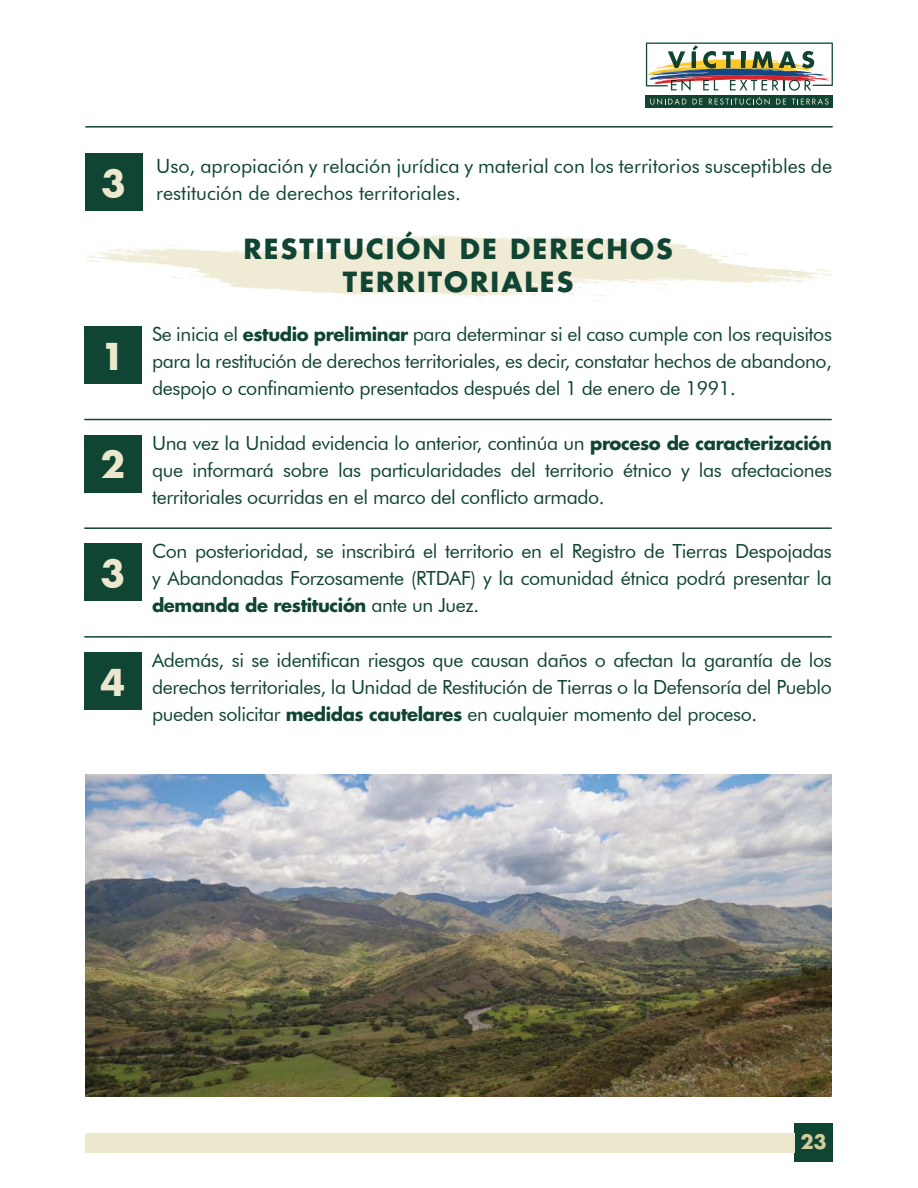
<style>
.page{position:relative;width:918px;height:1188px;background:#fff}
.page>*{position:absolute;margin:0;border:0;box-sizing:border-box;transform-origin:0 0}
.t1{font:700 36px "Futura Std";color:#ece8ce}
.t2{font:700 27px/32.4px "Futura Std";letter-spacing:.075em;color:#104433;text-align:center}
.t3{font:19.65px/27.3px "Futura BT";color:#0f4433}
.t4{font:19.5px/27px "Futura BT";letter-spacing:-.02em;color:#104433;text-align:justify}
.t5{font:700 19.35px "Futura Std";color:#d2ce9d}
.t6{font:700 18px "Futura Std";letter-spacing:-.02em;color:#104433}
.s1{font-family:"Futura Std";font-weight:700;font-size:18px}
.s2{font-family:"Futura BT";font-weight:400;font-size:19.5px}
</style>
<div class="page">
<div style="left:646px;top:95px;width:187px;height:12px;background:#104433"></div>
<svg style="left:650px;top:98px;width:36px;height:7px"></svg>
<svg style="left:693px;top:99px;width:9px;height:6px"></svg>
<svg style="left:709px;top:97px;width:61px;height:8px"></svg>
<svg style="left:776px;top:99px;width:10px;height:6px"></svg>
<svg style="left:792px;top:98px;width:37px;height:7px"></svg>
<svg style="left:646px;top:43px;width:187px;height:48px"></svg>
<hr style="left:86px;top:126px;width:746px;height:2px;background:#104433">
<div style="left:794px;top:1123px;width:39px;height:39px;background:#104433"></div>
<div style="left:85px;top:1133px;width:709px;height:19px;background:#ece8ce"></div>
<div style="left:85px;top:153px;width:57px;height:57px;background:#104433"></div>
<div style="left:84px;top:326px;width:57px;height:57px;background:#104433"></div>
<div style="left:84px;top:435px;width:57px;height:57px;background:#104433"></div>
<div style="left:84px;top:544px;width:57px;height:57px;background:#104433"></div>
<div style="left:84px;top:652px;width:57px;height:57px;background:#104433"></div>
<hr style="left:85px;top:419px;width:746px;height:1px;background:#104433">
<hr style="left:85px;top:527px;width:746px;height:2px;background:#104433">
<hr style="left:85px;top:636px;width:746px;height:2px;background:#104433">
<img style="left:86px;top:234px;width:746px;height:67px">
<img style="left:86px;top:775px;width:746px;height:322px">
<p class="t3" style="left:101px;top:152px;width:733px;text-indent:55px">Uso, apropiación y relación jurídica y material con los territorios susceptibles de<br><sup>3</sup> restitución de derechos territoriales.</p>
<h1 class="t1" style="left:100px;top:332px;width:26px">1</h1>
<h1 class="t1" style="left:100px;top:441px;width:26px">2</h1>
<h1 class="t1" style="left:100px;top:550px;width:26px">3</h1>
<h1 class="t1" style="left:100px;top:658px;width:26px">4</h1>
<h2 class="t2" style="left:243px;top:233px;width:431px">RESTITUCIÓN DE DERECHOS<br>TERRITORIALES</h2>
<p class="t4" style="left:152px;top:321px;width:681px">Se inicia el <span class="s1">estudio preliminar</span> para determinar si el caso cumple con los requisitos para la restitución de derechos territoriales, es decir, constatar hechos de abandono, despojo o confinamiento presentados después del 1 de enero de 1991.</p>
<p class="t4" style="left:152px;top:429px;width:681px">Una vez la Unidad evidencia lo anterior, continúa un <span class="s1">proceso de caracterización </span>que informará sobre las particularidades del territorio étnico y las afectaciones territoriales ocurridas en el marco del conflicto armado.</p>
<p class="t4" style="left:152px;top:538px;width:681px">Con posterioridad, se inscribirá el territorio en el Registro de Tierras Despojadas y Abandonadas Forzosamente (RTDAF) y la comunidad étnica podrá presentar la</p>
<p class="t6" style="left:152px;top:594px;width:329px">demanda de restitución <span class="s2">ante un Juez.</span></p>
<p class="t4" style="left:152px;top:646px;width:681px">Además, si se identifican riesgos que causan daños o afectan la garantía de los derechos territoriales, la Unidad de Restitución de Tierras o la Defensoría del Pueblo pueden solicitar <span class="s1">medidas cautelares</span> en cualquier momento del proceso.</p>
<p class="t5" style="left:800px;top:1129px;width:28px">23</p>
</div>
